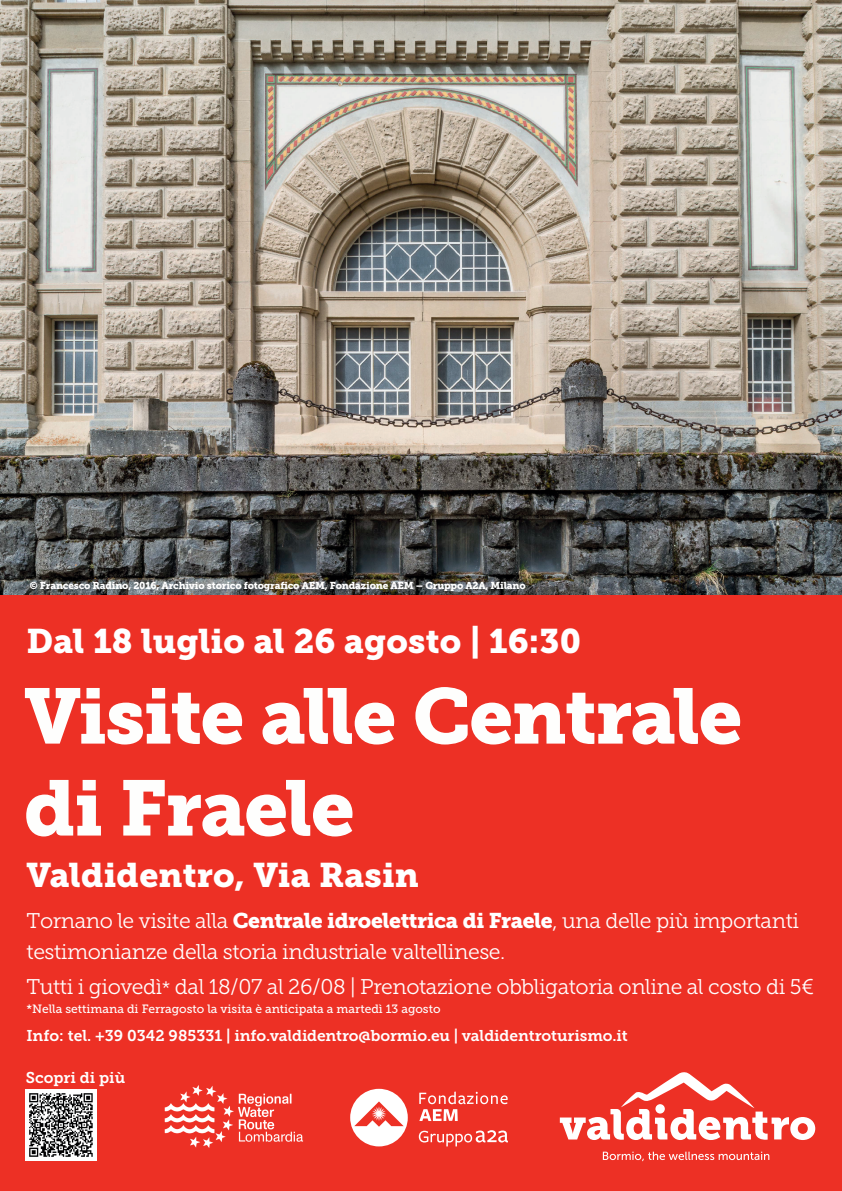
<style>
.page{position:relative;width:842px;height:1191px;background:#fff}
.page>*{position:absolute;margin:0;border:0;box-sizing:border-box;transform-origin:0 0}
.t1{font:77.8px/91.9px "Museo Slab 900";letter-spacing:-.02em;color:#fefefd}
.t2{font:33.9px "Museo Slab 900";letter-spacing:.005em;color:#fff}
.t3{font:33.9px "Museo Slab 900";letter-spacing:-.005em;color:#fdfbfb}
.t4{font:21.2px/30.8px "Museo Slab 300";letter-spacing:-.02em;color:#fff}
.t5{font:15.6px "Museo Slab 700";letter-spacing:-.005em;color:#fff}
.t6{font:12px "Museo Slab 500";color:#fff}
.t7{font:10px "Museo Slab 900";letter-spacing:-.02em;color:#fff}
.s1{font-family:"Museo Slab 900"}
.s2{font-size:18px}
</style>
<div class="page">
<img style="left:0;top:0;width:842px;height:595px">
<div style="left:0;top:595px;width:842px;height:596px;background:#ed3025"></div>
<svg style="left:603px;top:1151px;width:166px;height:10px"></svg>
<svg style="left:560px;top:1072px;width:255px;height:68px"></svg>
<img style="left:26px;top:1089px;width:71px;height:71px">
<svg style="left:350px;top:1088px;width:158px;height:58px"></svg>
<img style="left:164px;top:1085px;width:139px;height:63px">
<p class="t7" style="left:30px;top:579px;width:497px">© Francesco Radino, 2016, Archivio storico fotografico AEM, Fondazione AEM – Gruppo A2A, Milano</p>
<h2 class="t3" style="left:269px;top:621px;width:304px">l 26 agosto | 16:30</h2>
<h1 class="t1" style="left:24px;top:671px;width:720px">Visite alle Centrale di Fraele</h1>
<h2 class="t2" style="left:26px;top:855px;width:394px">Valdidentro, Via Rasin</h2>
<p class="t4" style="left:27px;top:905px;width:774px">Tornano le visite alla <span class="s1">Centrale idroelettrica di Fraele</span>, una delle più importanti testimonianze della storia industriale valtellinese.</p>
<p class="t4" style="left:27px;top:971px;width:789px">Tutti i giovedì<span class="s2">*</span> dal 18/07 al 26/08 | Prenotazione obbligatoria online al costo di 5€</p>
<p class="t6" style="left:27px;top:1001px;width:415px">*Nella settimana di Ferragosto la visita è anticipata a martedì 13 agosto</p>
<p class="t5" style="left:26px;top:1027px;width:603px">Info: tel. +39 0342 985331 | info.valdidentro@bormio.eu | valdidentroturismo.it</p>
<h2 class="t2" style="left:26px;top:622px;width:556px">Dal 18 luglio al 26 agosto | 16:30</h2>
<p class="t5" style="left:26px;top:1069px;width:101px">Scopri di più</p>
</div>
